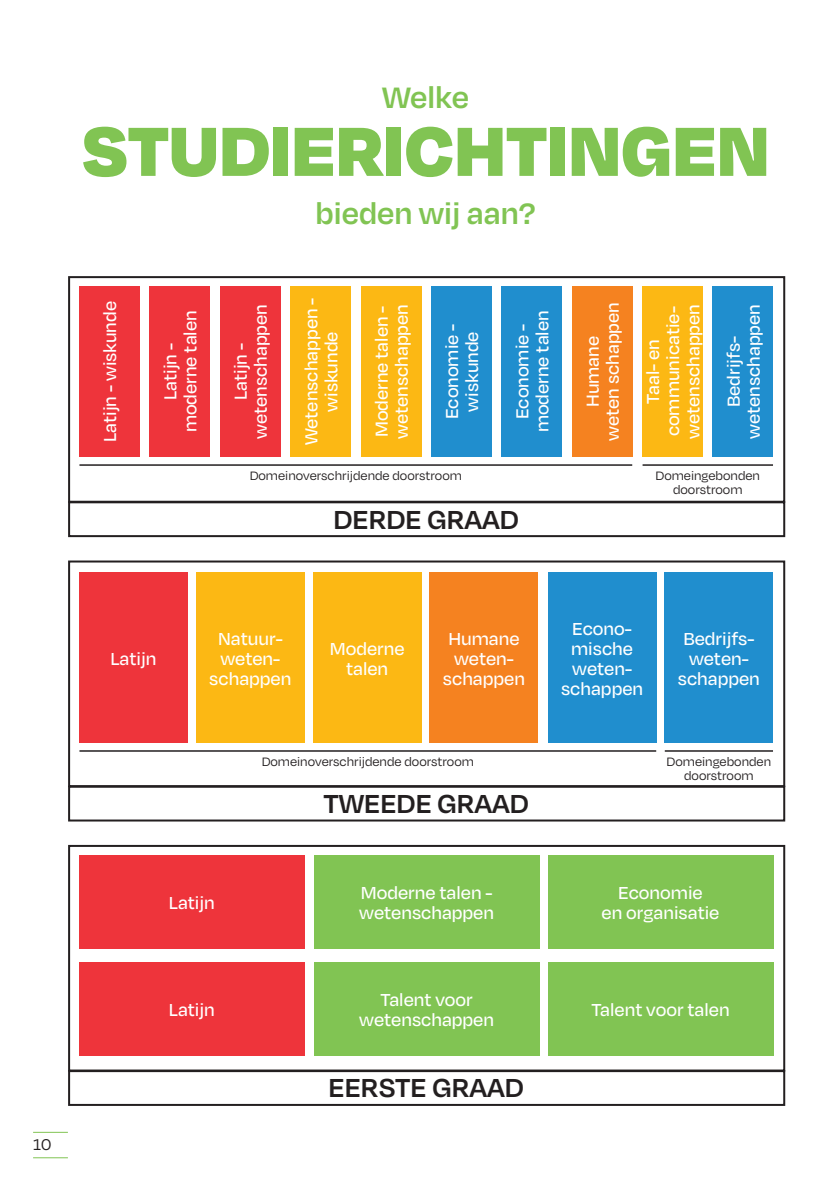
<style>
.page{position:relative;width:840px;height:1191px;background:#fff}
.page>*{position:absolute;margin:0;border:0;box-sizing:border-box;transform-origin:0 0}
.t1{font:900 80px "Degular";color:#81c453}
.t2{font:600 34px "Degular";color:#81c453}
.t3{font:600 30px "Degular";color:#231f20}
.t4{font:500 20px/20px "Degular";color:#fff;text-align:center}
.t5{font:18px "Degular";color:#231f20}
.t6{font:14px/14px "Degular";color:#231f20;text-align:center}
</style>
<div class="page">
<hr style="left:33px;top:1131px;width:35px;height:1px;background:#81c453">
<hr style="left:33px;top:1157px;width:35px;height:1px;background:#81c453">
<div style="left:68px;top:845px;width:716px;height:226px;border:2px solid #231f20"></div>
<div style="left:68px;top:560px;width:716px;height:227px;border:2px solid #231f20"></div>
<div style="left:68px;top:276px;width:716px;height:227px;border:2px solid #231f20"></div>
<div style="left:68px;top:1070px;width:716px;height:36px;border:2px solid #231f20"></div>
<div style="left:68px;top:785px;width:716px;height:36px;border:2px solid #231f20"></div>
<div style="left:68px;top:501px;width:716px;height:36px;border:2px solid #231f20"></div>
<div style="left:79px;top:286px;width:60px;height:170px;background:#ee343b"></div>
<div style="left:220px;top:286px;width:60px;height:170px;background:#ee343b"></div>
<div style="left:501px;top:286px;width:60px;height:170px;background:#208ece"></div>
<div style="left:150px;top:286px;width:60px;height:170px;background:#ee343b"></div>
<div style="left:290px;top:286px;width:60px;height:170px;background:#fcb814"></div>
<div style="left:572px;top:286px;width:60px;height:170px;background:#f58220"></div>
<div style="left:361px;top:286px;width:60px;height:170px;background:#fcb814"></div>
<div style="left:642px;top:286px;width:60px;height:170px;background:#fcb814"></div>
<div style="left:431px;top:286px;width:60px;height:170px;background:#208ece"></div>
<div style="left:712px;top:286px;width:60px;height:170px;background:#208ece"></div>
<hr style="left:79px;top:464px;width:553px;height:2px;background:#231f20">
<hr style="left:79px;top:750px;width:576px;height:1px;background:#231f20">
<hr style="left:642px;top:464px;width:130px;height:2px;background:#231f20">
<hr style="left:664px;top:750px;width:108px;height:1px;background:#231f20">
<div style="left:79px;top:573px;width:108px;height:170px;background:#ee343b"></div>
<div style="left:79px;top:855px;width:225px;height:93px;background:#ee343b"></div>
<div style="left:314px;top:855px;width:225px;height:93px;background:#81c453"></div>
<div style="left:547px;top:855px;width:225px;height:93px;background:#81c453"></div>
<div style="left:79px;top:962px;width:225px;height:94px;background:#ee343b"></div>
<div style="left:314px;top:962px;width:225px;height:94px;background:#81c453"></div>
<div style="left:547px;top:962px;width:225px;height:94px;background:#81c453"></div>
<div style="left:313px;top:573px;width:108px;height:170px;background:#fcb814"></div>
<div style="left:547px;top:573px;width:108px;height:170px;background:#208ece"></div>
<div style="left:196px;top:573px;width:108px;height:170px;background:#fcb814"></div>
<div style="left:429px;top:573px;width:109px;height:170px;background:#f58220"></div>
<div style="left:664px;top:573px;width:108px;height:170px;background:#208ece"></div>
<h2 class="t2" style="left:382px;top:76px;width:89px">Welke</h2>
<h1 class="t1" style="left:82px;top:98px;width:689px">STUDIERICHTINGEN</h1>
<h2 class="t2" style="left:315px;top:192px;width:221px">bieden wij aan?</h2>
<p class="t4" style="left:300px;top:445px;width:149px;rotate:-90deg">Wetenschappen - wiskunde</p>
<p class="t4" style="left:99px;top:442px;width:142px;rotate:-90deg">Latijn - wiskunde</p>
<p class="t4" style="left:230px;top:439px;width:136px;rotate:-90deg">Latijn - wetenschappen</p>
<p class="t4" style="left:511px;top:432px;width:123px;rotate:-90deg">Economie - moderne talen</p>
<p class="t4" style="left:370px;top:439px;width:136px;text-align:left;rotate:-90deg">Moderne talen - wetenschappen</p>
<p class="t4" style="left:591px;top:441px;width:140px;line-height:40.4px;rotate:-90deg">weten schappen<br>Taal- en</p>
<p class="t4" style="left:661px;top:439px;width:136px;text-align:left;rotate:-90deg">communicatie&shy;wetenschappen</p>
<p class="t4" style="left:159px;top:432px;width:123px;rotate:-90deg">Latijn - moderne talen</p>
<p class="t4" style="left:441px;top:419px;width:97px;rotate:-90deg">Economie - wiskunde</p>
<p class="t4" style="left:581px;top:407px;width:73px;rotate:-90deg">Humane</p>
<p class="t4" style="left:722px;top:439px;width:136px;rotate:-90deg">Bedrijfs&shy;wetenschappen</p>
<p class="t6" style="left:249px;top:468px;width:214px">Domeinoverschrijdende doorstroom</p>
<h3 class="t3" style="left:333px;top:501px;width:187px">DERDE GRAAD</h3>
<p class="t6" style="left:655px;top:468px;width:106px">Domeingebonden doorstroom</p>
<p class="t5" style="left:33px;top:1133px;width:20px">10</p>
<p class="t4" style="left:110px;top:647px;width:47px">Latijn</p>
<p class="t4" style="left:560px;top:617px;width:84px">Econo&shy;mische weten&shy;schappen</p>
<p class="t4" style="left:209px;top:627px;width:84px">Natuur&shy;weten&shy;schappen</p>
<p class="t4" style="left:442px;top:627px;width:84px">Humane weten&shy;schappen</p>
<p class="t4" style="left:677px;top:627px;width:84px">Bedrijfs&shy;weten&shy;schappen</p>
<p class="t4" style="left:329px;top:637px;width:76px">Moderne talen</p>
<p class="t6" style="left:261px;top:754px;width:214px">Domeinoverschrijdende doorstroom</p>
<h3 class="t3" style="left:323px;top:785px;width:207px">TWEEDE GRAAD</h3>
<p class="t6" style="left:666px;top:754px;width:106px">Domeingebonden doorstroom</p>
<p class="t4" style="left:169px;top:891px;width:47px">Latijn</p>
<p class="t4" style="left:359px;top:881px;width:136px;text-align:left">Moderne talen - wetenschappen</p>
<p class="t4" style="left:601px;top:881px;width:119px">Economie<br>en organisatie</p>
<p class="t4" style="left:169px;top:999px;width:47px">Latijn</p>
<p class="t4" style="left:359px;top:989px;width:136px">Talent voor wetenschappen</p>
<p class="t4" style="left:591px;top:999px;width:140px">Talent voor talen</p>
<h3 class="t3" style="left:328px;top:1069px;width:197px">EERSTE GRAAD</h3>
</div>
